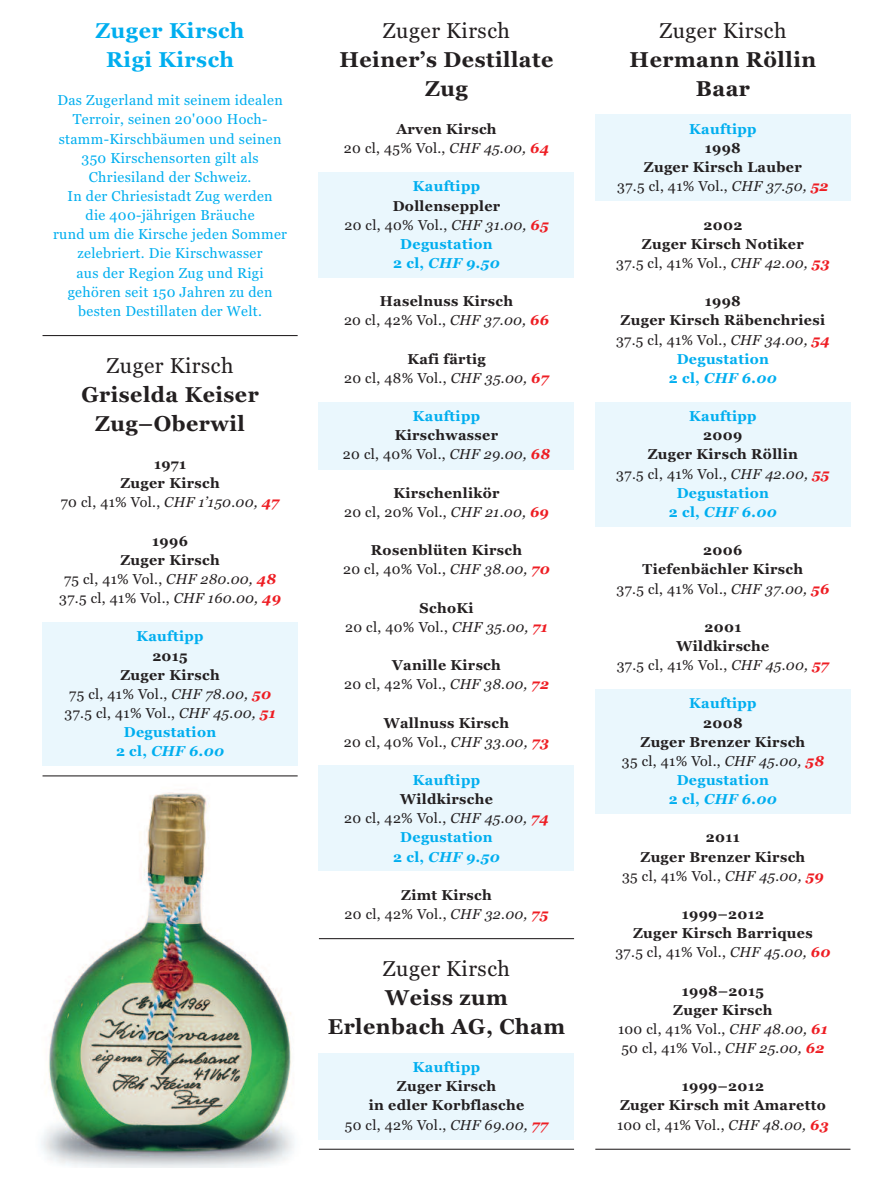
<style>
.page{position:relative;width:893px;height:1187px;background:#fff}
.page>*{position:absolute;margin:0;border:0;box-sizing:border-box;transform-origin:0 0}
.t1{font:700 21.3px/28.7px "Georgia";letter-spacing:.025em;color:#231f20;text-align:center}
.t2{font:21.3px "Georgia";letter-spacing:.025em;color:#231f20}
.t3{font:700 21.3px/28.7px "Georgia";letter-spacing:.025em;color:#00aeef;text-align:center}
.t4{font:700 14.25px/19.2px "Georgia";letter-spacing:.025em;color:#231f20;text-align:center}
.t5{font:14.25px/19.2px "Georgia";letter-spacing:.025em;color:#231f20;text-align:center}
.t6{font:14.25px/19.2px "Georgia";letter-spacing:.025em;color:#00aeef;text-align:center}
.t7{font:700 14.25px/19.2px "Georgia";letter-spacing:.025em;color:#00aeef;text-align:center}
.s1{font-weight:400}
.s2{font-weight:400;font-style:italic}
.s3{font-style:italic;color:#ee1d23}
.s4{font-weight:700}
.s5{font-style:italic}
.s6{font-weight:700;font-style:italic;color:#ee1d23}
.s7{font-weight:700;color:#00aeef}
.s8{font-weight:700;font-style:italic;color:#00aeef}
.s9{color:#231f20}
.s10{font-weight:400;color:#231f20}
.s11{font-weight:400;font-style:italic;color:#231f20}
.s12{color:#00aeef}
.s13{font-style:italic;color:#00aeef}
</style>
<div class="page">
<img style="left:41px;top:775px;width:257px;height:392px">
<div style="left:319px;top:402px;width:255px;height:67px;background:#eaf7fd"></div>
<div style="left:595px;top:115px;width:255px;height:86px;background:#eaf7fd"></div>
<div style="left:595px;top:402px;width:255px;height:124px;background:#eaf7fd"></div>
<div style="left:319px;top:765px;width:255px;height:106px;background:#eaf7fd"></div>
<div style="left:319px;top:1052px;width:255px;height:86px;background:#eaf7fd"></div>
<div style="left:595px;top:689px;width:255px;height:124px;background:#eaf7fd"></div>
<div style="left:319px;top:172px;width:255px;height:105px;background:#eaf7fd"></div>
<div style="left:43px;top:622px;width:255px;height:143px;background:#eaf7fd"></div>
<hr style="left:43px;top:335px;width:255px;height:1px;background:#231f20">
<hr style="left:43px;top:775px;width:255px;height:1px;background:#231f20">
<hr style="left:319px;top:938px;width:255px;height:1px;background:#231f20">
<hr style="left:319px;top:1148px;width:255px;height:1px;background:#231f20">
<hr style="left:595px;top:1148px;width:255px;height:1px;background:#231f20">
<h1 class="t3" style="left:96px;top:17px;width:150px">Zuger Kirsch<br>Rigi Kirsch</h1>
<p class="t6" style="left:53px;top:91px;width:236px">Das Zugerland mit seinem idealen<br>Terroir, seinen 20'000 Hoch&shy;stamm-Kirschbäumen und seinen<br>350 Kirschensorten gilt als<br>Chriesiland der Schweiz.<br>In der Chriesistadt Zug werden<br>die 400-jährigen Bräuche<br>rund um die Kirsche jeden Sommer zelebriert. Die Kirschwasser<br>aus der Region Zug und Rigi gehören seit 150 Jahren zu den besten Destillaten der Welt.</p>
<h1 class="t2" style="left:107px;top:353px;width:129px">Zuger Kirsch</h1>
<h1 class="t1" style="left:81px;top:380px;width:179px">Griselda Keiser<br>Zug–Oberwil</h1>
<p class="t4" style="left:61px;top:454px;width:220px">1971<br>Zuger Kirsch<br><span class="s1">70 cl, 41% Vol.,</span> <span class="s2">CHF 1’150.00,</span> <span class="s3">47</span></p>
<p class="t5" style="left:59px;top:531px;width:223px"><span class="s4">1996<br>Zuger Kirsch<br></span>75 cl, 41% Vol., <span class="s5">CHF 280.00,</span> <span class="s6">48<br></span>37.5 cl, 41% Vol., <span class="s5">CHF 160.00,</span> <span class="s6">49</span></p>
<p class="t7" style="left:136px;top:626px;width:69px">Kauftipp</p>
<p class="t5" style="left:65px;top:646px;width:213px"><span class="s4">2015<br>Zuger Kirsch<br></span>75 cl, 41% Vol., <span class="s5">CHF 78.00,</span> <span class="s6">50<br></span>37.5 cl, 41% Vol., <span class="s5">CHF 45.00,</span> <span class="s6">51<br></span><span class="s7">Degustation<br>2 cl,</span> <span class="s8">CHF 6.00</span></p>
<h1 class="t2" style="left:383px;top:18px;width:129px">Zuger Kirsch</h1>
<h1 class="t1" style="left:340px;top:45px;width:215px">Heiner’s Destillate<br>Zug</h1>
<p class="t5" style="left:344px;top:119px;width:207px"><span class="s4">Arven Kirsch<br></span>20 cl, 45% Vol., <span class="s5">CHF 45.00,</span> <span class="s6">64</span></p>
<p class="t7" style="left:413px;top:177px;width:69px">Kauftipp</p>
<p class="t7" style="left:344px;top:196px;width:206px"><span class="s9">Dollenseppler<br></span><span class="s10">20 cl, 40% Vol.,</span> <span class="s11">CHF 31.00,</span> <span class="s3">65<br></span>Degustation<br>2 cl, <span class="s5">CHF 9.50</span></p>
<p class="t4" style="left:344px;top:292px;width:206px">Haselnuss Kirsch<br><span class="s1">20 cl, 42% Vol.,</span> <span class="s2">CHF 37.00,</span> <span class="s3">66</span></p>
<p class="t5" style="left:344px;top:349px;width:206px"><span class="s4">Kafi färtig<br></span>20 cl, 48% Vol., <span class="s5">CHF 35.00,</span> <span class="s6">67</span></p>
<p class="t7" style="left:413px;top:406px;width:69px">Kauftipp</p>
<p class="t5" style="left:343px;top:426px;width:209px"><span class="s4">Kirschwasser<br></span>20 cl, 40% Vol., <span class="s5">CHF 29.00,</span> <span class="s6">68</span></p>
<p class="t4" style="left:344px;top:483px;width:206px">Kirschenlikör<br><span class="s1">20 cl, 20% Vol.,</span> <span class="s2">CHF 21.00,</span> <span class="s3">69</span></p>
<p class="t4" style="left:343px;top:540px;width:208px">Rosenblüten Kirsch<br><span class="s1">20 cl, 40% Vol.,</span> <span class="s2">CHF 38.00,</span> <span class="s3">70</span></p>
<p class="t5" style="left:345px;top:598px;width:204px"><span class="s4">SchoKi<br></span>20 cl, 40% Vol., <span class="s5">CHF 35.00,</span> <span class="s6">71</span></p>
<p class="t4" style="left:344px;top:655px;width:206px">Vanille Kirsch<br><span class="s1">20 cl, 42% Vol.,</span> <span class="s2">CHF 38.00,</span> <span class="s3">72</span></p>
<p class="t4" style="left:344px;top:713px;width:207px">Wallnuss Kirsch<br><span class="s1">20 cl, 40% Vol.,</span> <span class="s2">CHF 33.00,</span> <span class="s3">73</span></p>
<p class="t7" style="left:413px;top:770px;width:69px">Kauftipp</p>
<p class="t7" style="left:344px;top:789px;width:206px"><span class="s9">Wildkirsche<br></span><span class="s10">20 cl, 42% Vol.,</span> <span class="s11">CHF 45.00,</span> <span class="s3">74<br></span>Degustation<br>2 cl, <span class="s5">CHF 9.50</span></p>
<p class="t5" style="left:344px;top:885px;width:205px"><span class="s4">Zimt Kirsch<br></span>20 cl, 42% Vol., <span class="s5">CHF 32.00,</span> <span class="s6">75</span></p>
<h1 class="t2" style="left:383px;top:956px;width:129px">Zuger Kirsch</h1>
<h1 class="t1" style="left:328px;top:983px;width:239px">Weiss zum<br>Erlenbach AG, Cham</h1>
<p class="t7" style="left:413px;top:1057px;width:69px">Kauftipp</p>
<p class="t4" style="left:345px;top:1076px;width:205px">Zuger Kirsch<br>in edler Korbflasche<br><span class="s1">50 cl, 42% Vol.,</span> <span class="s2">CHF 69.00,</span> <span class="s3">77</span></p>
<h1 class="t2" style="left:659px;top:18px;width:129px">Zuger Kirsch</h1>
<h1 class="t1" style="left:630px;top:45px;width:188px">Hermann Röllin<br>Baar</h1>
<p class="t7" style="left:689px;top:119px;width:69px">Kauftipp</p>
<p class="t4" style="left:617px;top:139px;width:213px">1998<br>Zuger Kirsch Lauber<br><span class="s1">37.5 cl, 41% Vol.,</span> <span class="s2">CHF 37.50,</span> <span class="s3">52</span></p>
<p class="t4" style="left:616px;top:215px;width:215px">2002<br>Zuger Kirsch Notiker<br><span class="s1">37.5 cl, 41% Vol.,</span> <span class="s2">CHF 42.00,</span> <span class="s3">53</span></p>
<p class="t4" style="left:616px;top:292px;width:215px">1998<br>Zuger Kirsch Räbenchriesi<br><span class="s1">37.5 cl, 41% Vol.,</span> <span class="s2">CHF 34.00,</span> <span class="s3">54<br></span><span class="s12">Degustation<br>2 cl,</span> <span class="s13">CHF 6.00</span></p>
<p class="t7" style="left:689px;top:406px;width:69px">Kauftipp</p>
<p class="t4" style="left:616px;top:426px;width:215px">2009<br>Zuger Kirsch Röllin<br><span class="s1">37.5 cl, 41% Vol.,</span> <span class="s2">CHF 42.00,</span> <span class="s3">55<br></span><span class="s12">Degustation<br>2 cl,</span> <span class="s13">CHF 6.00</span></p>
<p class="t4" style="left:616px;top:540px;width:214px">2006<br>Tiefenbächler Kirsch<br><span class="s1">37.5 cl, 41% Vol.,</span> <span class="s2">CHF 37.00,</span> <span class="s3">56</span></p>
<p class="t4" style="left:617px;top:617px;width:214px">2001<br>Wildkirsche<br><span class="s1">37.5 cl, 41% Vol.,</span> <span class="s2">CHF 45.00,</span> <span class="s3">57</span></p>
<p class="t7" style="left:689px;top:693px;width:69px">Kauftipp</p>
<p class="t4" style="left:622px;top:713px;width:204px">2008<br>Zuger Brenzer Kirsch<br><span class="s1">35 cl, 41% Vol.,</span> <span class="s2">CHF 45.00,</span> <span class="s3">58<br></span><span class="s12">Degustation<br>2 cl,</span> <span class="s13">CHF 6.00</span></p>
<p class="t4" style="left:622px;top:827px;width:203px">2011<br>Zuger Brenzer Kirsch<br><span class="s1">35 cl, 41% Vol.,</span> <span class="s2">CHF 45.00,</span> <span class="s3">59</span></p>
<p class="t4" style="left:615px;top:904px;width:216px">1999–2012<br>Zuger Kirsch Barriques<br><span class="s1">37.5 cl, 41% Vol.,</span> <span class="s2">CHF 45.00,</span> <span class="s3">60</span></p>
<p class="t5" style="left:618px;top:980px;width:211px"><span class="s4">1998–2015<br>Zuger Kirsch<br></span>100 cl, 41% Vol., <span class="s5">CHF 48.00,</span> <span class="s6">61<br></span>50 cl, 41% Vol., <span class="s5">CHF 25.00,</span> <span class="s6">62</span></p>
<p class="t4" style="left:617px;top:1076px;width:213px">1999–2012<br>Zuger Kirsch mit Amaretto<br><span class="s1">100 cl, 41% Vol.,</span> <span class="s2">CHF 48.00,</span> <span class="s3">63</span></p>
</div>
